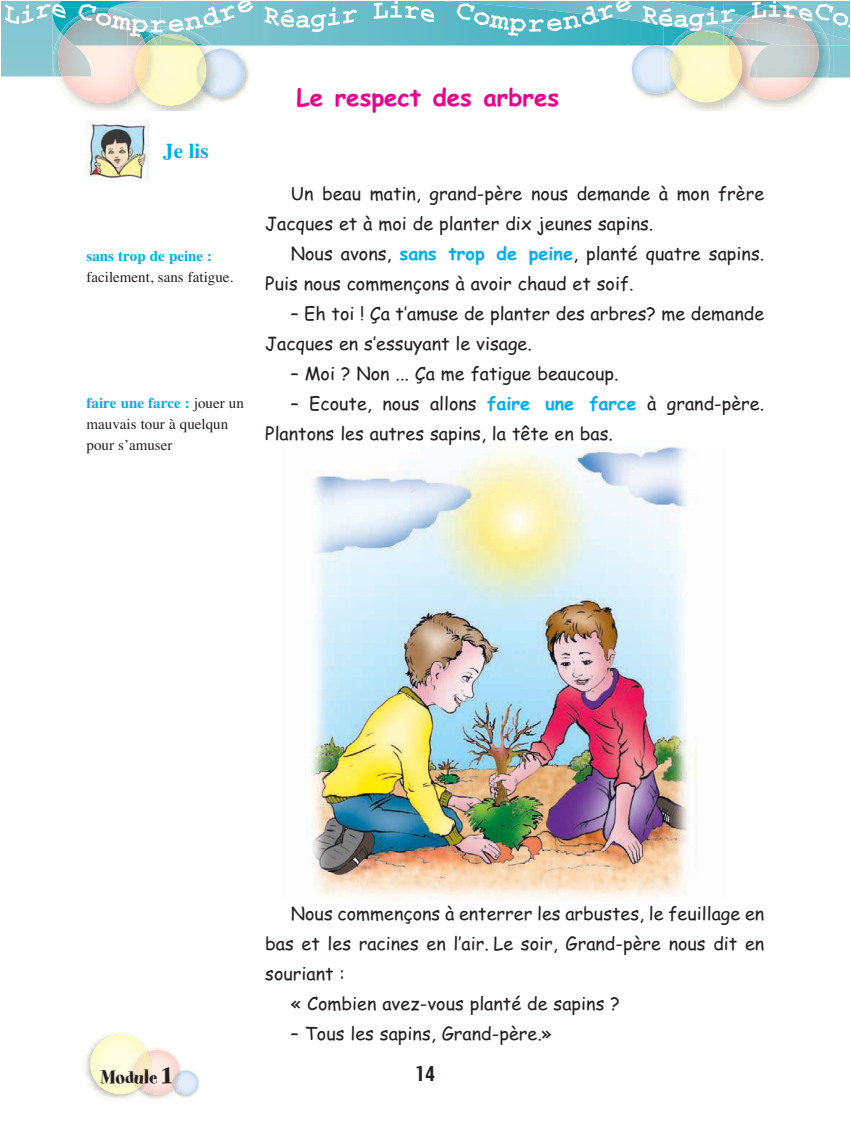
<style>
.page{position:relative;width:851px;height:1148px;background:#fff}
.page>*{position:absolute;margin:0;border:0;box-sizing:border-box;transform-origin:0 0}
.t1{font:700 24px "Comic Sans MS";color:#ec008c}
.t2{font:21px "Spumoni LP";color:#231f20}
.t3{font:700 21px "Times";color:#00aeef}
.t4{font:18px/30px "Comic Sans MS";color:#231f20}
.t5{font:18px "Techno";color:#231f20}
.t6{font:15px/21px "Times";color:#231f20}
.s1{font-weight:700;color:#00aeef}
.s2{font-size:30px}
</style>
<div class="page">
<img style="left:153px;top:1047px;width:29px;height:53px">
<img style="left:153px;top:1049px;width:27px;height:45px">
<img style="left:183px;top:1070px;width:15px;height:24px">
<img style="left:171px;top:1096px;width:12px;height:2px">
<img style="left:171px;top:1068px;width:12px;height:28px">
<img style="left:171px;top:1068px;width:9px;height:22px">
<img style="left:175px;top:1071px;width:8px;height:19px">
<img style="left:174px;top:1072px;width:6px;height:14px">
<img style="left:148px;top:1047px;width:5px;height:53px">
<img style="left:84px;top:1032px;width:62px;height:68px">
<img style="left:129px;top:1094px;width:19px;height:5px">
<img style="left:145px;top:1048px;width:5px;height:46px">
<img style="left:148px;top:1051px;width:5px;height:39px">
<img style="left:90px;top:1034px;width:55px;height:60px">
<img style="left:129px;top:1047px;width:17px;height:45px">
<img style="left:129px;top:1049px;width:19px;height:41px">
<img style="left:135px;top:1052px;width:15px;height:34px">
<img style="left:222px;top:78px;width:27px;height:25px">
<img style="left:222px;top:78px;width:23px;height:19px">
<img style="left:62px;top:78px;width:65px;height:25px">
<img style="left:127px;top:95px;width:11px;height:15px">
<img style="left:127px;top:78px;width:5px;height:17px">
<img style="left:197px;top:96px;width:17px;height:8px">
<img style="left:203px;top:78px;width:17px;height:18px">
<img style="left:132px;top:92px;width:15px;height:12px">
<img style="left:129px;top:78px;width:9px;height:14px">
<img style="left:161px;top:78px;width:36px;height:28px">
<img style="left:193px;top:78px;width:10px;height:19px">
<img style="left:196px;top:78px;width:10px;height:9px">
<img style="left:147px;top:78px;width:14px;height:26px">
<img style="left:138px;top:78px;width:21px;height:19px">
<img style="left:134px;top:78px;width:13px;height:7px">
<img style="left:632px;top:78px;width:31px;height:16px">
<img style="left:757px;top:78px;width:55px;height:21px">
<img style="left:663px;top:92px;width:5px;height:6px">
<img style="left:663px;top:78px;width:5px;height:14px">
<img style="left:750px;top:78px;width:7px;height:19px">
<img style="left:668px;top:78px;width:55px;height:24px">
<img style="left:664px;top:78px;width:9px;height:12px">
<img style="left:733px;top:89px;width:17px;height:12px">
<img style="left:735px;top:78px;width:20px;height:15px">
<img style="left:673px;top:78px;width:14px;height:19px">
<img style="left:670px;top:78px;width:10px;height:6px">
<img style="left:723px;top:89px;width:10px;height:9px">
<img style="left:723px;top:78px;width:15px;height:11px">
<img style="left:729px;top:78px;width:13px;height:4px">
<svg style="left:2px;top:1px;width:847px;height:77px"></svg>
<img style="left:311px;top:448px;width:386px;height:450px">
<img style="left:85px;top:120px;width:64px;height:62px">
<p class="t3" style="left:163px;top:143px;width:47px">Je lis</p>
<p class="t6" style="left:87px;top:246px;width:148px"><span class="s1">sans trop de peine : </span>facilement, sans fatigue.</p>
<p class="t6" style="left:87px;top:393px;width:159px"><span class="s1">faire une farce :</span> jouer un mauvais tour à quelqun pour s’amuser</p>
<p class="t1" style="left:296px;top:88px;width:264px">Le respect des arbres</p>
<p class="t4" style="left:291px;top:180px;width:475px">Un beau matin, grand-père nous demande à mon frère</p>
<p class="t4" style="left:265px;top:210px;width:389px">Jacques et à moi de planter dix jeunes sapins.</p>
<p class="t4" style="left:291px;top:240px;width:475px">Nous avons, <span class="s1">sans trop de peine</span>, planté quatre sapins.</p>
<p class="t4" style="left:265px;top:270px;width:370px">Puis nous commençons à avoir chaud et soif.</p>
<p class="t4" style="left:265px;top:300px;width:500px;text-indent:26px">– Eh toi ! Ça t’amuse de planter des arbres? me demande<br>Jacques en s’essuyant le visage.</p>
<p class="t4" style="left:291px;top:360px;width:329px">– Moi ? Non ... Ça me fatigue beaucoup.</p>
<p class="t4" style="left:265px;top:390px;width:500px;text-indent:26px">– Ecoute, nous allons <span class="s1">faire une farce</span> à grand-père.<br>Plantons les autres sapins, la tête en bas.</p>
<p class="t4" style="left:291px;top:900px;width:475px">Nous commençons à enterrer les arbustes, le feuillage en</p>
<p class="t4" style="left:265px;top:930px;width:500px">bas et les racines en l’air. Le soir, Grand-père nous dit en</p>
<p class="t4" style="left:265px;top:960px;width:81px">souriant :</p>
<p class="t4" style="left:291px;top:990px;width:330px">« Combien avez-vous planté de sapins ?</p>
<p class="t4" style="left:291px;top:1020px;width:263px">– Tous les sapins, Grand-père.»</p>
<p class="t2" style="left:101px;top:1063px;width:72px">Module <span class="s2">1</span></p>
<p class="t5" style="left:416px;top:1063px;width:19px">14</p>
</div>
